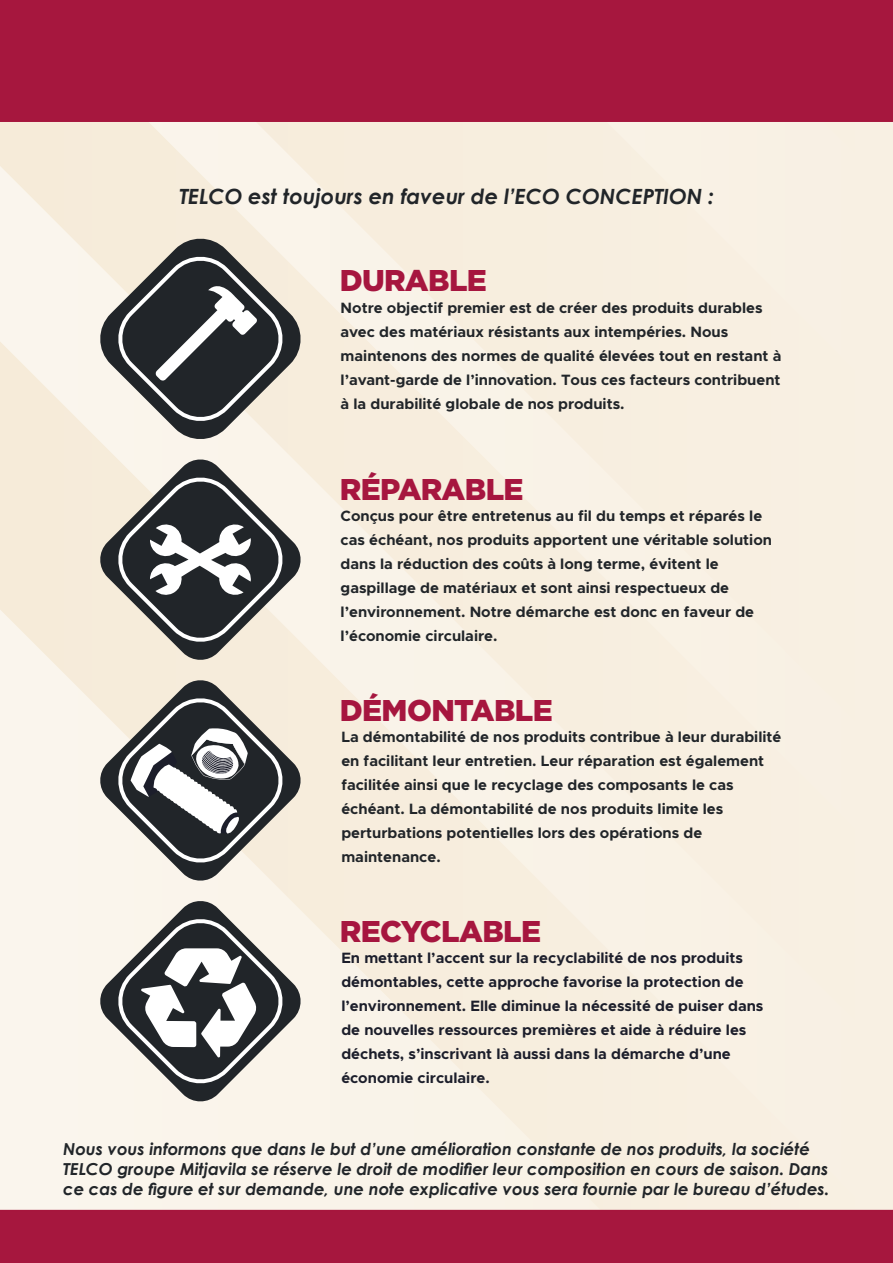
<style>
.page{position:relative;width:893px;height:1263px;background:#fff}
.page>*{position:absolute;margin:0;border:0;box-sizing:border-box;transform-origin:0 0}
.t1{font:900 30px "Gotham";letter-spacing:-.02em;color:#a6163f}
.t2{font:italic 700 21px "Century Gothic";color:#212529}
.t3{font:italic 700 16.5px/19.8px "Century Gothic";color:#212529}
.t4{font:700 15px/24px "Metropolis";color:#212529}
.t5{font:700 15px/24px "Metropolis";color:#1c1e2b}
</style>
<div class="page">
<div style="left:0;top:122px;width:893px;height:1088px;background:#f8f0e2"></div>
<div style="left:0;top:0;width:893px;height:122px;background:#a6173e"></div>
<div style="left:0;top:1210px;width:893px;height:53px;background:#a6173e"></div>
<svg style="left:100px;top:680px;width:201px;height:201px"></svg>
<svg style="left:100px;top:901px;width:201px;height:201px"></svg>
<svg style="left:100px;top:459px;width:201px;height:201px"></svg>
<svg style="left:100px;top:238px;width:201px;height:201px"></svg>
<h2 class="t2" style="left:179px;top:180px;width:536px">TELCO est toujours en faveur de l’ECO CONCEPTION :</h2>
<h1 class="t1" style="left:340px;top:263px;width:149px">DURABLE</h1>
<p class="t4" style="left:341px;top:296px;width:442px">Notre objectif premier est de créer des produits durables avec des matériaux résistants aux intempéries. Nous maintenons des normes de qualité élevées tout en restant à l’avant-garde de l’innovation. Tous ces facteurs contribuent à la durabilité globale de nos produits.</p>
<h1 class="t1" style="left:340px;top:472px;width:185px">RÉPARABLE</h1>
<p class="t4" style="left:341px;top:504px;width:433px">Conçus pour être entretenus au fil du temps et réparés le cas échéant, nos produits apportent une véritable solution dans la réduction des coûts à long terme, évitent le gaspillage de matériaux et sont ainsi respectueux de l’environnement. Notre démarche est donc en faveur de l’économie circulaire.</p>
<h1 class="t1" style="left:340px;top:693px;width:214px">DÉMONTABLE</h1>
<p class="t4" style="left:341px;top:724px;width:442px">La démontabilité de nos produits contribue à leur durabilité en facilitant leur entretien. Leur réparation est également facilitée ainsi que le recyclage des composants le cas échéant. La démontabilité de nos produits limite les perturbations potentielles lors des opérations de maintenance.</p>
<h1 class="t1" style="left:340px;top:914px;width:203px">RECYCLABLE</h1>
<p class="t5" style="left:341px;top:945px;width:424px">En mettant l’accent sur la recyclabilité de nos produits démontables, cette approche favorise la protection de l’environnement. Elle diminue la nécessité de puiser dans de nouvelles ressources premières et aide à réduire les déchets, s’inscrivant là aussi dans la démarche d’une économie circulaire.</p>
<p class="t3" style="left:63px;top:1139px;width:768px">Nous vous informons que dans le but d’une amélioration constante de nos produits, la société<br>TELCO groupe Mitjavila se réserve le droit de modifier leur composition en cours de saison. Dans ce cas de figure et sur demande, une note explicative vous sera fournie par le bureau d’études.</p>
</div>
